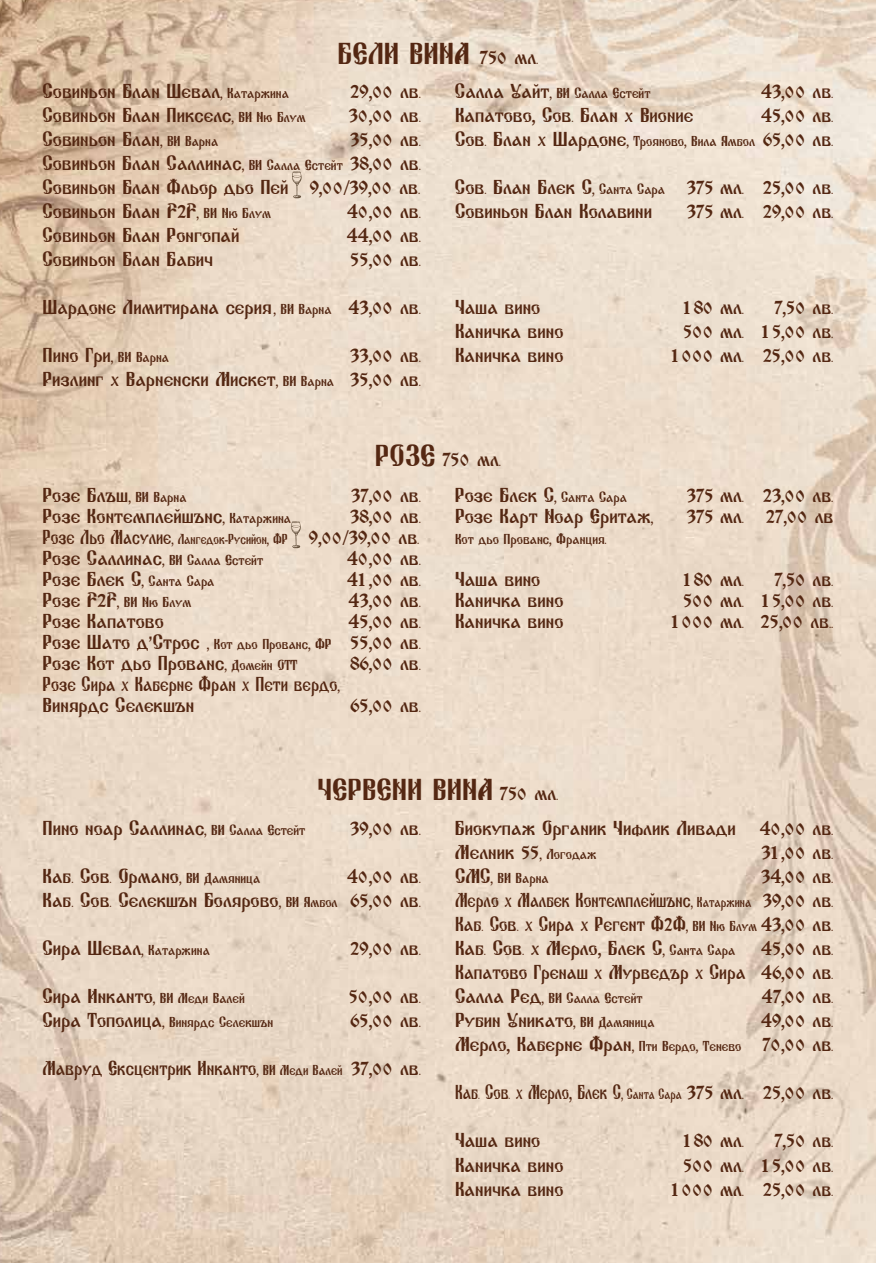
<style>
.page{position:relative;width:876px;height:1263px;background:#fff}
.page>*{position:absolute;margin:0;border:0;box-sizing:border-box;transform-origin:0 0}
.t1{font:700 31.5px "Old Cyr";color:#542712}
.t2{font:700 21px/24px "Old Cyr";color:#542712;text-align:right}
.t3{font:700 21px/21px "Old Cyr";color:#542712;scale:.88 1}
.t4{font:700 21px "Old Cyr";color:#542712;scale:.8 1}
.t5{font:700 21px "Old Cyr";color:#542712;scale:.9 1}
.t6{font:700 15px "Old Cyr";color:#542712;scale:.96 1}
.s1{font-size:21px}
.s2{font-size:15px}
.s3{font-size:31.5px}
</style>
<div class="page">
<img style="left:0;top:0;width:876px;height:1263px">
<svg style="left:292px;top:171px;width:10px;height:27px"></svg>
<svg style="left:291px;top:521px;width:10px;height:27px"></svg>
<h1 class="t1" style="left:338px;top:35px;width:202px">БЕЛИ ВИНА <span class="s1">750 мл.</span></h1>
<p class="t2" style="left:43px;top:79px;width:248px">Совиньон Блан Шевал<span class="s2">, Катаржина</span></p>
<p class="t2" style="left:350px;top:79px;width:72px">29,00 лв.</p>
<p class="t2" style="left:43px;top:103px;width:265px">Совиньон Блан Пикселс<span class="s2">, ВИ Ню Блум</span></p>
<p class="t2" style="left:349px;top:103px;width:74px">30,00 лв.</p>
<p class="t2" style="left:43px;top:127px;width:177px">Совиньон Блан<span class="s2">, ВИ Варна</span></p>
<p class="t2" style="left:42px;top:127px;width:380px;text-align:justify;text-indent:308px">35,00 лв.<br>Совиньон Блан Саллинас<span class="s2">, ВИ Салла Естейт</span> 38,00 лв.<br>Совиньон Блан Фльор дьо Пей 9,00/39,00 лв.<br>Совиньон Блан F2F<span class="s2">, ВИ Ню Блум</span></p>
<p class="t2" style="left:347px;top:199px;width:75px">40,00 лв.</p>
<p class="t2" style="left:43px;top:223px;width:198px">Совиньон Блан Ронгопай</p>
<p class="t2" style="left:347px;top:223px;width:76px">44,00 лв.</p>
<p class="t2" style="left:43px;top:247px;width:172px">Совиньон Блан Бабич</p>
<p class="t2" style="left:350px;top:247px;width:72px">55,00 лв.</p>
<p class="t2" style="left:42px;top:295px;width:380px">Шардоне Лимитирана серия<span class="s2">, ВИ Варна</span> 43,00 лв.</p>
<p class="t6" style="left:43px;top:349px;width:133px"><span class="s1">Пино Гри</span>, ВИ Варна</p>
<p class="t2" style="left:43px;top:343px;width:380px">33,00 лв.<br>Ризлинг х Варненски Мискет<span class="s2">, ВИ Варна</span> 35,00 лв.</p>
<p class="t6" style="left:455px;top:85px;width:205px"><span class="s1">Салла Уайт</span>, ВИ Салла Естейт</p>
<p class="t2" style="left:761px;top:79px;width:74px">43,00 лв.</p>
<p class="t2" style="left:455px;top:103px;width:240px">Капатово, Сов. Блан х Вионие</p>
<p class="t2" style="left:455px;top:103px;width:380px">45,00 лв.<br>Сов. Блан х Шардоне<span class="s2">, Трояново, Вила Ямбол</span> 65,00 лв.</p>
<p class="t2" style="left:455px;top:175px;width:380px;text-align:left">Сов. Блан Блек С<span class="s2">, Санта Сара</span> 375 мл. 25,00 лв.<br>Совиньон Блан Колавини</p>
<p class="t2" style="left:687px;top:199px;width:148px">375 мл. 29,00 лв.</p>
<p class="t2" style="left:455px;top:295px;width:87px">Чаша вино</p>
<p class="t2" style="left:683px;top:295px;width:62px">180 мл.</p>
<p class="t2" style="left:774px;top:295px;width:61px">7,50 лв.</p>
<p class="t2" style="left:455px;top:319px;width:110px">Каничка вино</p>
<p class="t2" style="left:683px;top:319px;width:152px">500 мл. 15,00 лв.</p>
<p class="t2" style="left:455px;top:343px;width:110px">Каничка вино</p>
<p class="t2" style="left:671px;top:343px;width:164px">1000 мл. 25,00 лв.</p>
<p class="t2" style="left:375px;top:448px;width:128px"><span class="s3">РОЗЕ</span> 750 мл.</p>
<p class="t2" style="left:43px;top:483px;width:146px">Розе Блъш<span class="s2">, ВИ Варна</span></p>
<p class="t2" style="left:351px;top:483px;width:71px">37,00 лв.</p>
<p class="t2" style="left:43px;top:504px;width:250px">Розе Контемплейшънс<span class="s2">, Катаржина</span></p>
<p class="t2" style="left:43px;top:506px;width:380px;line-height:21px">38,00 лв.<br>Розе Льо Масулие<span class="s2">, Лангедок-Русийон, ФР</span> 9,00/39,00 лв.</p>
<p class="t6" style="left:43px;top:551px;width:231px"><span class="s1">Розе Саллинас</span>, ВИ Салла Естейт</p>
<p class="t2" style="left:347px;top:546px;width:75px">40,00 лв.</p>
<p class="t6" style="left:43px;top:572px;width:181px"><span class="s1">Розе Блек С</span>, Санта Сара</p>
<p class="t2" style="left:347px;top:567px;width:75px">41,00 лв.</p>
<p class="t6" style="left:42px;top:593px;width:156px"><span class="s1">Розе F2F</span>, ВИ Ню Блум</p>
<p class="t2" style="left:349px;top:588px;width:74px">43,00 лв.</p>
<p class="t2" style="left:43px;top:609px;width:123px">Розе Капатово</p>
<p class="t2" style="left:43px;top:611px;width:380px;line-height:21px;text-align:justify;text-indent:306px">45,00 лв.<br>Розе Шато д'Строс <span class="s2">, Кот дьо Прованс, ФР</span> 55,00 лв.<br>Розе Кот дьо Прованс<span class="s2">, Домейн ОТТ</span></p>
<p class="t2" style="left:350px;top:651px;width:72px">86,00 лв.</p>
<p class="t3" style="left:43px;top:674px;width:339px">Розе Сира х Каберне Фран х Пети вердо<span class="s2">,<br></span>Винярдс Селекшън</p>
<p class="t2" style="left:350px;top:693px;width:72px">65,00 лв.</p>
<p class="t6" style="left:455px;top:488px;width:181px"><span class="s1">Розе Блек С</span>, Санта Сара</p>
<p class="t2" style="left:687px;top:483px;width:148px">375 мл. 23,00 лв.</p>
<p class="t2" style="left:455px;top:504px;width:200px">Розе Карт Ноар Еритаж<span class="s2">,</span></p>
<p class="t2" style="left:687px;top:504px;width:148px">375 мл. 27,00 лв</p>
<p class="t6" style="left:455px;top:530px;width:160px">Кот дьо Прованс, Франция<span class="s1">.</span></p>
<p class="t2" style="left:455px;top:567px;width:87px">Чаша вино</p>
<p class="t2" style="left:683px;top:567px;width:62px">180 мл.</p>
<p class="t2" style="left:774px;top:567px;width:61px">7,50 лв.</p>
<p class="t2" style="left:455px;top:588px;width:110px">Каничка вино</p>
<p class="t2" style="left:683px;top:588px;width:152px">500 мл. 15,00 лв.</p>
<p class="t2" style="left:455px;top:609px;width:110px">Каничка вино</p>
<p class="t2" style="left:671px;top:609px;width:164px">1000 мл. 25,00 лв..</p>
<h1 class="t1" style="left:318px;top:772px;width:242px">ЧЕРВЕНИ ВИНА <span class="s1">750 мл.</span></h1>
<p class="t2" style="left:43px;top:817px;width:264px">Пино ноар Саллинас<span class="s2">, ВИ Салла Естейт</span></p>
<p class="t2" style="left:350px;top:817px;width:72px">39,00 лв.</p>
<p class="t2" style="left:43px;top:865px;width:219px">Каб. Сов. Ормано<span class="s2">, ВИ Дамяница</span></p>
<p class="t2" style="left:43px;top:865px;width:380px">40,00 лв.<br>Каб. Сов. Селекшън Болярово<span class="s2">, ВИ Ямбол</span> 65,00 лв.</p>
<p class="t6" style="left:43px;top:942px;width:176px"><span class="s1">Сира Шевал</span>, Катаржина</p>
<p class="t2" style="left:350px;top:937px;width:72px">29,00 лв.</p>
<p class="t6" style="left:42px;top:990px;width:212px"><span class="s1">Сира Инканто</span>, ВИ Меди Валей</p>
<p class="t2" style="left:349px;top:985px;width:74px">50,00 лв.</p>
<p class="t6" style="left:43px;top:1014px;width:242px"><span class="s1">Сира Тополица</span>, Винярдс Селекшън</p>
<p class="t2" style="left:350px;top:1009px;width:72px">65,00 лв.</p>
<p class="t5" style="left:43px;top:1057px;width:422px">Мавруд Ексцентрик Инканто<span class="s2">, ВИ Меди Валей</span> 37,00 лв.</p>
<p class="t2" style="left:455px;top:817px;width:380px;text-align:left">Биокупаж Органик Чифлик Ливади 40,00 лв.<br>Мелник 55<span class="s2">, Логодаж</span></p>
<p class="t2" style="left:761px;top:841px;width:74px">31,00 лв.</p>
<p class="t6" style="left:455px;top:870px;width:99px"><span class="s1">СМС</span>, ВИ Варна</p>
<p class="t2" style="left:455px;top:865px;width:380px;text-align:justify;text-indent:306px">34,00 лв.<br>Мерло x Малбек Контемплейшънс<span class="s2">, Катаржина</span> 39,00 лв.<br>Каб. Сов. х Сира х Регент Ф2Ф<span class="s2">, ВИ Ню Блум</span> 43,00 лв.<br>Каб. Сов. х Мерло, Блек С<span class="s2">, Санта Сара</span> 45,00 лв.<br>Капатово Гренаш х Мурведър х Сира 46,00 лв.</p>
<p class="t6" style="left:455px;top:990px;width:197px"><span class="s1">Салла Ред</span>, ВИ Салла Естейт</p>
<p class="t2" style="left:762px;top:985px;width:73px">47,00 лв.</p>
<p class="t2" style="left:455px;top:1009px;width:201px">Рубин Уникато<span class="s2">, ВИ Дамяница</span></p>
<p class="t2" style="left:455px;top:1009px;width:380px">49,00 лв.<br>Мерло, Каберне Фран<span class="s2">, Пти Вердо, Тенево</span> 70,00 лв.</p>
<p class="t4" style="left:455px;top:1081px;width:475px">Каб. Сов. х Мерло, Блек С<span class="s2">, Санта Сара</span> 375 мл. 25,00 лв.</p>
<p class="t2" style="left:455px;top:1129px;width:87px">Чаша вино</p>
<p class="t2" style="left:683px;top:1129px;width:62px">180 мл.</p>
<p class="t2" style="left:774px;top:1129px;width:61px">7,50 лв.</p>
<p class="t2" style="left:455px;top:1153px;width:110px">Каничка вино</p>
<p class="t2" style="left:683px;top:1153px;width:152px">500 мл. 15,00 лв.</p>
<p class="t2" style="left:455px;top:1177px;width:110px">Каничка вино</p>
<p class="t2" style="left:671px;top:1177px;width:164px">1000 мл. 25,00 лв.</p>
</div>
